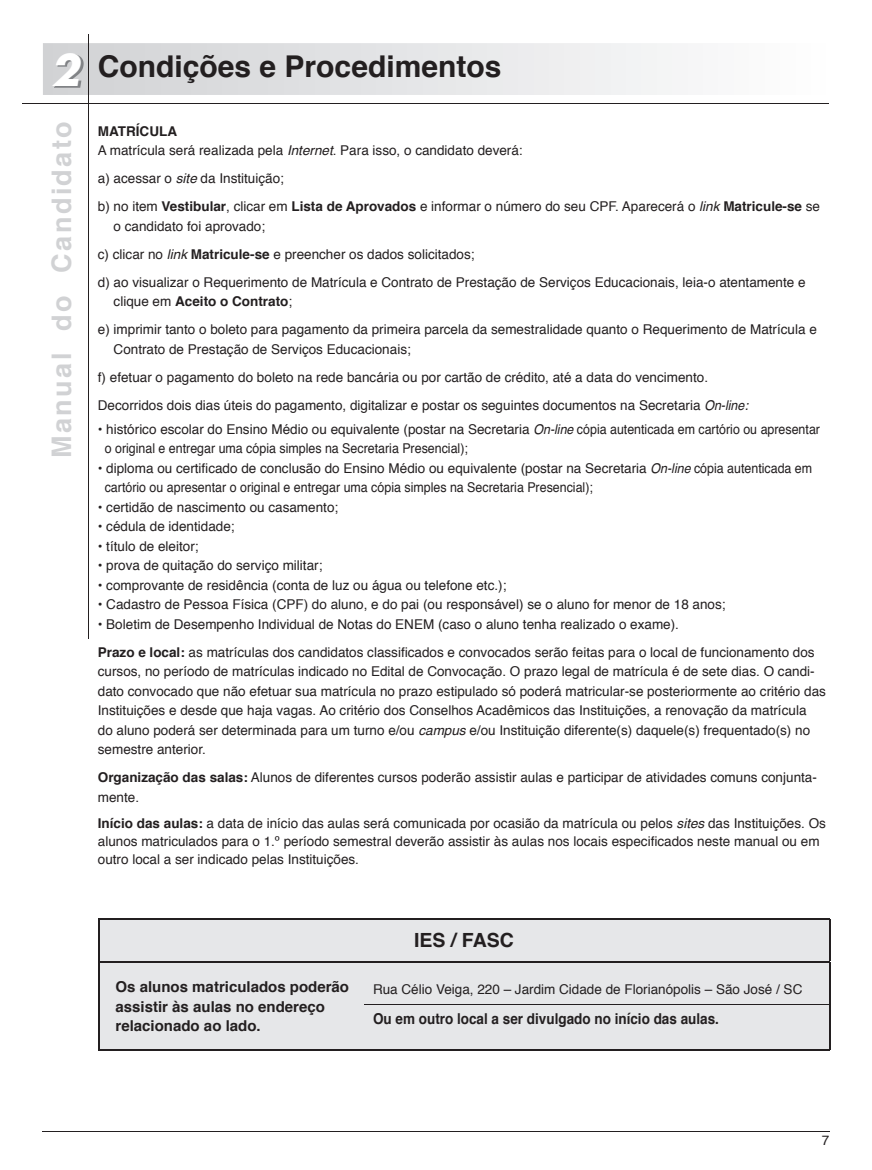
<style>
.page{position:relative;width:872px;height:1170px;background:#fff}
.page>*{position:absolute;margin:0;border:0;box-sizing:border-box;transform-origin:0 0}
.t1{font:italic 700 42px "Futura";color:#fff}
.t2{font:700 30px "Helvetica";color:#231f20}
.t3{font:700 27px "Helvetica";letter-spacing:.09em;color:#d1d2d4}
.t4{font:700 19.5px "Helvetica";color:#231f20}
.t5{font:700 15px/19.5px "Helvetica";color:#231f20}
.t6{font:700 15px "Helvetica";color:#231f20;scale:.9 1}
.t7{font:13.5px/19.5px "Helvetica";color:#231f20}
.s1{font-weight:700}
.s2{font-style:italic}
</style>
<div class="page">
<hr style="left:42px;top:1131px;width:787px;height:1px;background:#231f20">
<svg style="left:43px;top:43px;width:629px;height:52px"></svg>
<hr style="left:23px;top:103px;width:806px;height:1px;background:#231f20">
<hr style="left:89px;top:35px;width:1px;height:603px;background:#231f20">
<img style="left:54px;top:55px;width:29px;height:33px">
<div style="left:99px;top:919px;width:729px;height:130px;background:#e6e7e9"></div>
<hr style="left:98px;top:917px;width:266px;height:2px;background:#231f20">
<hr style="left:98px;top:919px;width:1px;height:41px;background:#231f20">
<hr style="left:364px;top:917px;width:466px;height:2px;background:#231f20">
<hr style="left:828px;top:919px;width:2px;height:41px;background:#231f20">
<hr style="left:98px;top:960px;width:266px;height:2px;background:#231f20">
<hr style="left:98px;top:962px;width:1px;height:41px;background:#231f20">
<hr style="left:98px;top:1003px;width:1px;height:46px;background:#231f20">
<hr style="left:828px;top:1003px;width:2px;height:46px;background:#231f20">
<hr style="left:98px;top:1049px;width:266px;height:2px;background:#231f20">
<hr style="left:364px;top:1049px;width:466px;height:2px;background:#231f20">
<hr style="left:364px;top:960px;width:466px;height:2px;background:#231f20">
<hr style="left:828px;top:962px;width:2px;height:41px;background:#231f20">
<hr style="left:364px;top:1003px;width:464px;height:1px;background:#231f20">
<h1 class="t1" style="left:51px;top:41px;width:30px">2</h1>
<h3 class="t3" style="left:40px;top:458px;width:338px;rotate:-90deg">Manual do Candidato</h3>
<h2 class="t2" style="left:98px;top:42px;width:405px">Condições e Procedimentos</h2>
<p class="t7" style="left:98px;top:121px;width:426px"><span class="s1">MATRÍCULA<br></span>A matrícula será realizada pela <span class="s2">Internet</span>. Para isso, o candidato deverá:</p>
<p class="t7" style="left:98px;top:165px;width:724px;line-height:28px">a) acessar o <span class="s2">site</span> da Instituição;<br>b) no item <span class="s1">Vestibular</span>, clicar em <span class="s1">Lista de Aprovados</span> e informar o número do seu CPF. Aparecerá o <span class="s2">link</span> <span class="s1">Matricule-se</span> se</p>
<p class="t7" style="left:98px;top:212px;width:709px;line-height:28px;text-indent:16px">o candidato foi aprovado;<br>c) clicar no <span class="s2">link</span> <span class="s1">Matricule-se</span> e preencher os dados solicitados;<br>d) ao visualizar o Requerimento de Matrícula e Contrato de Prestação de Serviços Educacionais, leia-o atentamente e</p>
<p class="t7" style="left:98px;top:288px;width:720px;line-height:28px;text-indent:16px">clique em <span class="s1">Aceito o Contrato</span>;<br>e) imprimir tanto o boleto para pagamento da primeira parcela da semestralidade quanto o Requerimento de Matrícula e</p>
<p class="t7" style="left:98px;top:335px;width:652px;line-height:28px;text-indent:16px">Contrato de Prestação de Serviços Educacionais;<br>f) efetuar o pagamento do boleto na rede bancária ou por cartão de crédito, até a data do vencimento.<br>Decorridos dois dias úteis do pagamento, digitalizar e postar os seguintes documentos na Secretaria <span class="s2">On-line:</span></p>
<p class="t7" style="left:105px;top:419px;width:717px;text-indent:-7px">• histórico escolar do Ensino Médio ou equivalente (postar na Secretaria <span class="s2">On-line</span> cópia autenticada em cartório ou apresentar o original e entregar uma cópia simples na Secretaria Presencial);</p>
<p class="t7" style="left:105px;top:458px;width:709px;text-indent:-7px">• diploma ou certificado de conclusão do Ensino Médio ou equivalente (postar na Secretaria <span class="s2">On-line</span> cópia autenticada em cartório ou apresentar o original e entregar uma cópia simples na Secretaria Presencial);</p>
<p class="t7" style="left:98px;top:497px;width:242px">• certidão de nascimento ou casamento;</p>
<p class="t7" style="left:98px;top:517px;width:138px">• cédula de identidade;</p>
<p class="t7" style="left:98px;top:536px;width:102px">• título de eleitor;</p>
<p class="t7" style="left:98px;top:556px;width:226px">• prova de quitação do serviço militar;</p>
<p class="t7" style="left:98px;top:575px;width:410px">• comprovante de residência (conta de luz ou água ou telefone etc.);</p>
<p class="t7" style="left:98px;top:595px;width:629px">• Cadastro de Pessoa Física (CPF) do aluno, e do pai (ou responsável) se o aluno for menor de 18 anos;</p>
<p class="t7" style="left:98px;top:610px;width:718px;line-height:28px">• Boletim de Desempenho Individual de Notas do ENEM (caso o aluno tenha realizado o exame).<br><span class="s1">Prazo e local:</span> as matrículas dos candidatos classificados e convocados serão feitas para o local de funcionamento dos</p>
<p class="t7" style="left:98px;top:662px;width:729px">cursos, no período de matrículas indicado no Edital de Convocação. O prazo legal de matrícula é de sete dias. O candi&shy;dato convocado que não efetuar sua matrícula no prazo estipulado só poderá matricular-se posteriormente ao critério das Instituições e desde que haja vagas. Ao critério dos Conselhos Acadêmicos das Instituições, a renovação da matrícula<br>do aluno poderá ser determinada para um turno e/ou <span class="s2">campus</span> e/ou Instituição diferente(s) daquele(s) frequentado(s) no semestre anterior.</p>
<p class="t7" style="left:98px;top:768px;width:720px"><span class="s1">Organização das salas:</span> Alunos de diferentes cursos poderão assistir aulas e participar de atividades comuns conjunta&shy;mente.</p>
<p class="t7" style="left:98px;top:814px;width:729px;line-height:18px"><span class="s1">Início das aulas:</span> a data de início das aulas será comunicada por ocasião da matrícula ou pelos <span class="s2">sites</span> das Instituições. Os alunos matriculados para o 1.º período semestral deverão assistir às aulas nos locais especificados neste manual ou em outro local a ser indicado pelas Instituições.</p>
<h3 class="t4" style="left:414px;top:924px;width:101px">IES / FASC</h3>
<p class="t5" style="left:116px;top:977px;width:235px">Os alunos matriculados poderão assistir às aulas no endereço relacionado ao lado.</p>
<p class="t7" style="left:373px;top:979px;width:431px">Rua Célio Veiga, 220 – Jardim Cidade de Florianópolis – São José / SC</p>
<p class="t6" style="left:373px;top:1006px;width:386px">Ou em outro local a ser divulgado no início das aulas.</p>
<p class="t7" style="left:822px;top:1131px;width:9px">7</p>
</div>
